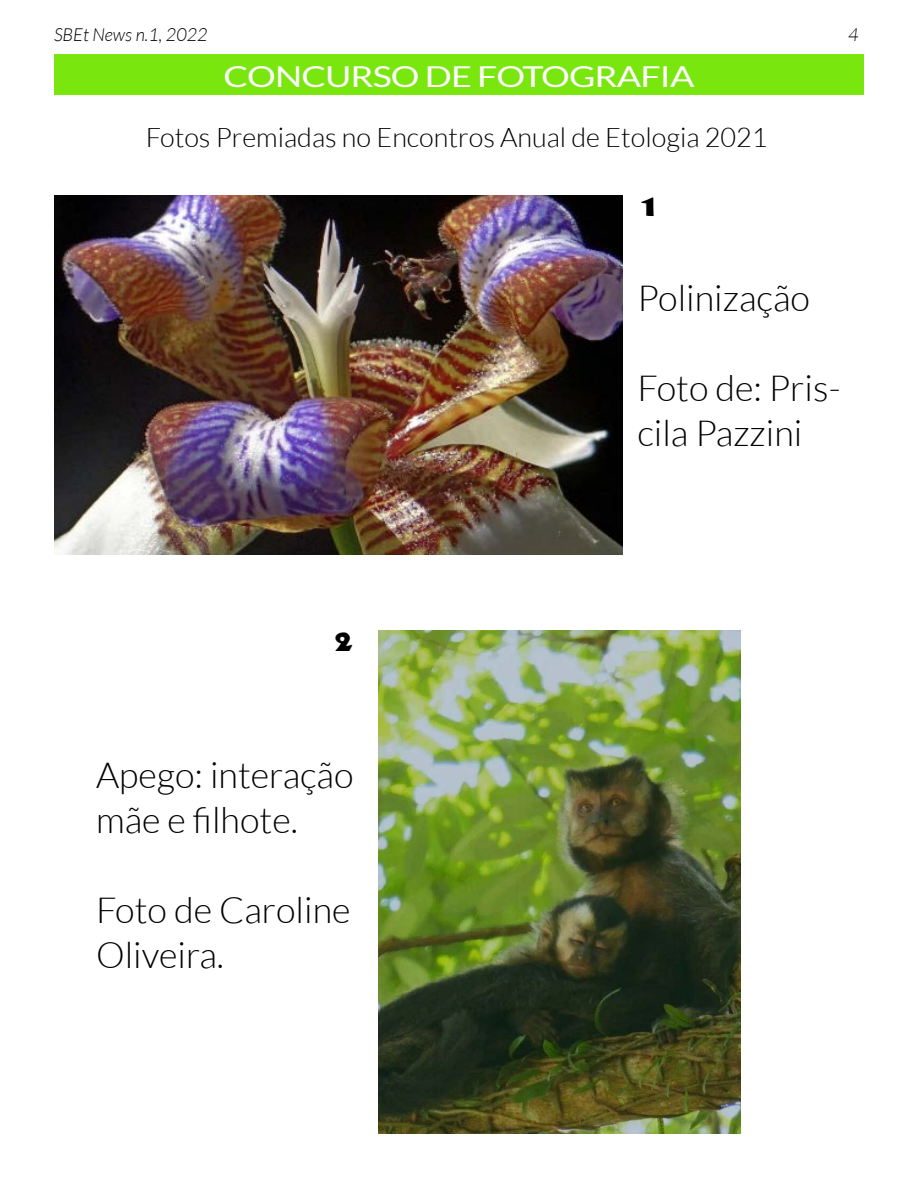
<style>
.page{position:relative;width:918px;height:1188px;background:#fff}
.page>*{position:absolute;margin:0;border:0;box-sizing:border-box;transform-origin:0 0}
.t1{font:300 36px/45px "Lato";color:#000}
.t2{font:28.8px "Lato";letter-spacing:-.025em;color:#fff;scale:1.25 1}
.t3{font:300 27px "Lato";color:#000}
.t4{font:900 27px "Informal 011 BT";color:#000}
.t5{font:italic 300 18px "Lato";color:#000}
</style>
<div class="page">
<div style="left:54px;top:54px;width:810px;height:40px;background:#79e70e"></div>
<img style="left:54px;top:195px;width:568px;height:360px">
<img style="left:378px;top:630px;width:362px;height:504px">
<p class="t5" style="left:54px;top:25px;width:155px">SBEt News n.1, 2022</p>
<p class="t5" style="left:848px;top:25px;width:12px">4</p>
<p class="t2" style="left:223px;top:61px;width:378px">CONCURSO DE FOTOGRAFIA</p>
<p class="t3" style="left:146px;top:123px;width:623px">Fotos Premiadas no Encontros Anual de Etologia 2021</p>
<p class="t4" style="left:642px;top:190px;width:15px">1</p>
<p class="t1" style="left:637px;top:276px;width:174px">Polinização</p>
<p class="t4" style="left:335px;top:625px;width:18px">2</p>
<p class="t1" style="left:96px;top:753px;width:259px">Apego: interação mãe e filhote.</p>
<p class="t1" style="left:96px;top:888px;width:256px">Foto de Caroline<br>Oliveira.</p>
<p class="t1" style="left:637px;top:366px;width:205px">Foto de: Pris&shy;cila Pazzini</p>
</div>
